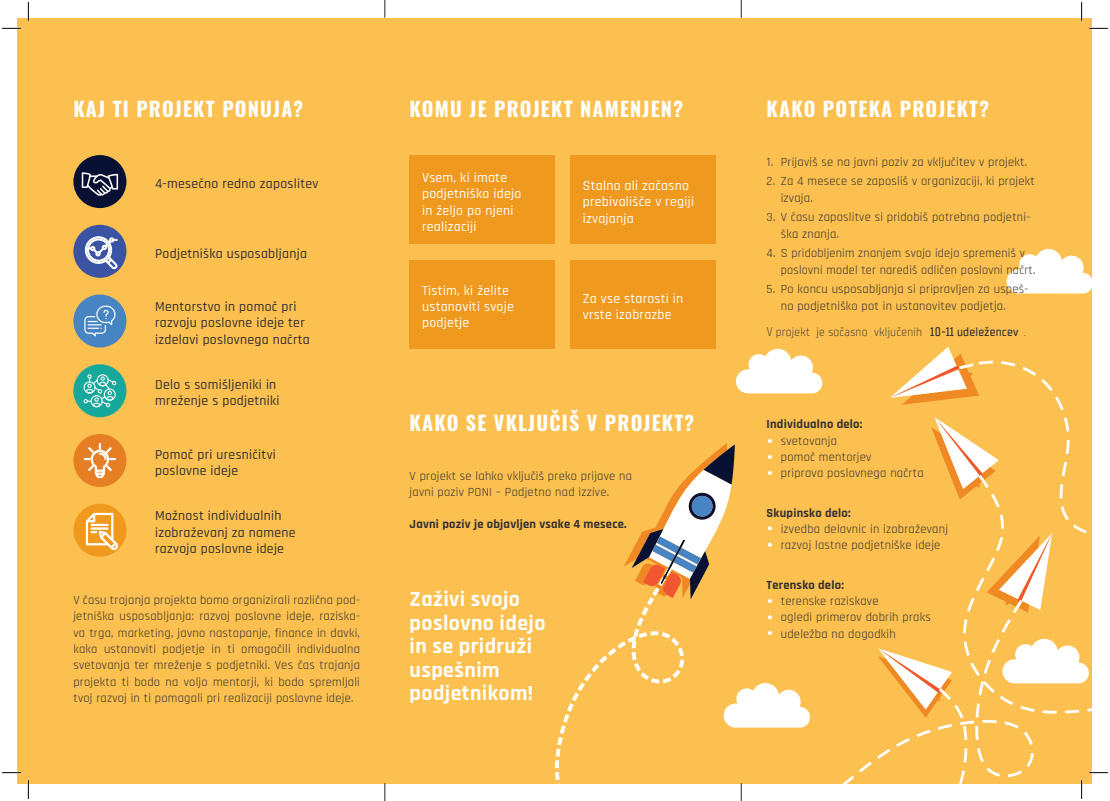
<style>
.page{position:relative;width:1110px;height:801px;background:#fff}
.page>*{position:absolute;margin:0;border:0;box-sizing:border-box;transform-origin:0 0}
.t1{font:700 21.75px/23.6px "Rajdhani";letter-spacing:.02em;color:#fff}
.t2{font:700 20px "Oswald";letter-spacing:.06em;color:#fff}
.t3{font:500 13.75px/16.2px "Rajdhani";letter-spacing:.02em;color:#312f30}
.t4{font:500 13.75px/16.2px "Rajdhani";letter-spacing:.02em;color:#fff}
.t5{font:12.5px/16.2px "Rajdhani";letter-spacing:.02em;color:#312f30}
.t6{font:700 12.5px "Rajdhani";letter-spacing:.02em;color:#312f30}
.t7{font:300 condensed 12.5px "TT Supermolot Neue";letter-spacing:.02em;color:#312f30}
.s1{font-weight:500}
</style>
<div class="page">
<div style="left:18px;top:18px;width:1073px;height:765px;background:#fbc04f"></div>
<svg style="left:951px;top:274px;width:9px;height:7px"></svg>
<svg style="left:963px;top:619px;width:4px;height:14px"></svg>
<svg style="left:931px;top:417px;width:68px;height:90px"></svg>
<svg style="left:1001px;top:619px;width:9px;height:14px"></svg>
<svg style="left:967px;top:514px;width:84px;height:99px"></svg>
<svg style="left:1022px;top:367px;width:41px;height:43px"></svg>
<svg style="left:1065px;top:440px;width:4px;height:14px"></svg>
<svg style="left:1063px;top:417px;width:5px;height:15px"></svg>
<svg style="left:1060px;top:506px;width:26px;height:27px"></svg>
<svg style="left:1059px;top:484px;width:3px;height:14px"></svg>
<svg style="left:1061px;top:462px;width:5px;height:14px"></svg>
<svg style="left:1001px;top:361px;width:14px;height:5px"></svg>
<svg style="left:889px;top:347px;width:103px;height:58px"></svg>
<svg style="left:1006px;top:249px;width:86px;height:45px"></svg>
<svg style="left:735px;top:349px;width:87px;height:44px"></svg>
<div style="left:73px;top:364px;width:53px;height:53px;background:#16a99b;border-radius:50%"></div>
<div style="left:73px;top:225px;width:53px;height:53px;background:#3b53a3;border-radius:50%"></div>
<div style="left:73px;top:155px;width:53px;height:53px;background:#081133;border-radius:50%"></div>
<div style="left:73px;top:434px;width:53px;height:53px;background:#e67f24;border-radius:50%"></div>
<div style="left:73px;top:294px;width:53px;height:53px;background:#4784c4;border-radius:50%"></div>
<div style="left:73px;top:504px;width:53px;height:53px;background:#f0991f;border-radius:50%"></div>
<svg style="left:83px;top:374px;width:33px;height:33px"></svg>
<svg style="left:84px;top:443px;width:32px;height:35px"></svg>
<svg style="left:82px;top:172px;width:36px;height:24px"></svg>
<svg style="left:86px;top:513px;width:32px;height:37px"></svg>
<svg style="left:84px;top:236px;width:34px;height:33px"></svg>
<svg style="left:84px;top:306px;width:31px;height:30px"></svg>
<div style="left:409px;top:260px;width:146px;height:89px;background:#f0991f"></div>
<div style="left:570px;top:260px;width:145px;height:89px;background:#f0991f"></div>
<div style="left:409px;top:156px;width:146px;height:88px;background:#f0991f"></div>
<div style="left:570px;top:156px;width:145px;height:88px;background:#f0991f"></div>
<svg style="left:384px;top:0;width:1px;height:18px"></svg>
<svg style="left:384px;top:783px;width:1px;height:18px"></svg>
<svg style="left:740px;top:0;width:1px;height:18px"></svg>
<svg style="left:555px;top:439px;width:254px;height:362px"></svg>
<svg style="left:2px;top:28px;width:19px;height:1px"></svg>
<svg style="left:1089px;top:28px;width:18px;height:1px"></svg>
<svg style="left:2px;top:772px;width:19px;height:1px"></svg>
<svg style="left:28px;top:2px;width:1px;height:19px"></svg>
<svg style="left:28px;top:780px;width:1px;height:19px"></svg>
<svg style="left:841px;top:639px;width:266px;height:160px"></svg>
<h2 class="t2" style="left:73px;top:95px;width:231px">KAJ TI PROJEKT PONUJA?</h2>
<h2 class="t2" style="left:409px;top:95px;width:275px">KOMU JE PROJEKT NAMENJEN?</h2>
<h2 class="t2" style="left:766px;top:95px;width:224px">KAKO POTEKA PROJEKT?</h2>
<p class="t3" style="left:155px;top:176px;width:165px">4-mesečno redno zaposlitev</p>
<p class="t3" style="left:155px;top:246px;width:153px">Podjetniška usposabljanja</p>
<p class="t3" style="left:155px;top:299px;width:156px">Mentorstvo in pomoč pri razvoju poslovne ideje ter izdelavi poslovnega načrta</p>
<p class="t3" style="left:155px;top:377px;width:126px">Delo s somišljeniki in mreženje s podjetniki</p>
<p class="t3" style="left:155px;top:447px;width:122px">Pomoč pri uresničitvi poslovne ideje</p>
<p class="t3" style="left:155px;top:508px;width:142px">Možnost individualnih izobraževanj za namene razvoja poslovne ideje</p>
<p class="t5" style="left:73px;top:592px;width:288px;text-align:justify">V času trajanja projekta bomo organizirali različna pod&shy;jetniška usposabljanja: razvoj poslovne ideje, raziska&shy;va trga, marketing, javno nastopanje, finance in davki, kako ustanoviti podjetje in ti omogočili individualna svetovanja ter mreženje s podjetniki. Ves čas trajanja projekta ti bodo na voljo mentorji, ki bodo spremljali tvoj razvoj in ti pomagali pri realizaciji poslovne ideje.</p>
<p class="t4" style="left:422px;top:170px;width:101px">Vsem, ki imate podjetniško idejo in željo po njeni realizaciji</p>
<p class="t4" style="left:582px;top:178px;width:113px">Stalno ali začasno prebivališče v regiji izvajanja</p>
<p class="t4" style="left:422px;top:282px;width:93px">Tistim, ki želite ustanoviti svoje podjetje</p>
<p class="t4" style="left:582px;top:291px;width:102px">Za vse starosti in vrste izobrazbe</p>
<h2 class="t2" style="left:409px;top:409px;width:286px">KAKO SE VKLJUČIŠ V PROJEKT?</h2>
<p class="t5" style="left:409px;top:468px;width:224px">V projekt se lahko vključiš preko prijave na javni poziv PONI – Podjetno nad izzive.</p>
<p class="t6" style="left:409px;top:517px;width:219px">Javni poziv je objavljen vsake 4 mesece.</p>
<h1 class="t1" style="left:409px;top:588px;width:137px">Zaživi svojo poslovno idejo in se pridruži uspešnim podjetnikom!</h1>
<p class="t5" style="left:766px;top:154px;width:262px">1. Prijaviš se na javni poziv za vključitev v projekt.</p>
<p class="t5" style="left:780px;top:174px;width:255px;text-indent:-14px">2. Za 4 mesece se zaposliš v organizaciji, ki projekt izvaja.</p>
<p class="t5" style="left:780px;top:210px;width:251px;text-indent:-14px">3. V času zaposlitve si pridobiš potrebna podjetni&shy;ška znanja.</p>
<p class="t5" style="left:780px;top:246px;width:256px;text-indent:-14px">4. S pridobljenim znanjem svojo idejo spremeniš v poslovni model ter narediš odličen poslovni načrt.</p>
<p class="t5" style="left:780px;top:282px;width:249px;text-indent:-14px">5. Po koncu usposabljanja si pripravljen za uspeš&shy;no podjetniško pot in ustanovitev podjetja.</p>
<p class="t7" style="left:766px;top:325px;width:260px">V projekt je sočasno vključenih <span class="s1">10-11 udeležencev</span> .</p>
<p class="t6" style="left:766px;top:417px;width:97px">Individualno delo:</p>
<p class="t5" style="left:780px;top:433px;width:144px">svetovanja<br>pomoč mentorjev<br>priprava poslovnega načrta</p>
<p class="t6" style="left:766px;top:505px;width:86px">Skupinsko delo:</p>
<p class="t5" style="left:780px;top:521px;width:169px">izvedba delavnic in izobraževanj razvoj lastne podjetniške ideje</p>
<p class="t6" style="left:766px;top:577px;width:79px">Terensko delo:</p>
<p class="t5" style="left:780px;top:593px;width:151px">terenske raziskave<br>ogledi primerov dobrih praks udeležba na dogodkih</p>
</div>
